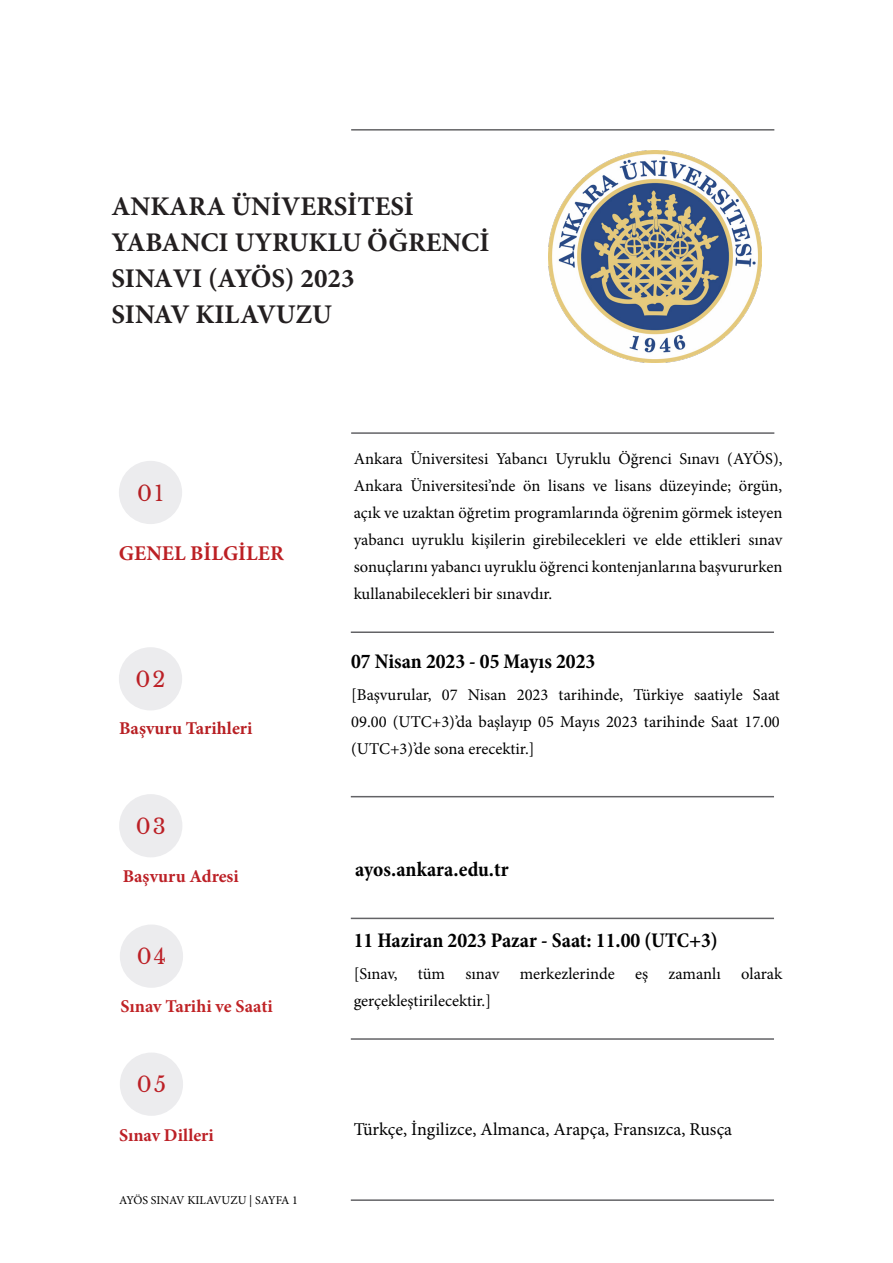
<style>
.page{position:relative;width:893px;height:1263px;background:#fff}
.page>*{position:absolute;margin:0;border:0;box-sizing:border-box;transform-origin:0 0}
.t1{font:700 27px/36px "Minion Pro";color:#231f20}
.t2{font:700 condensed 21px "Minion Pro";color:#000}
.Heading_1_-_left{font:700 21px "Minion Pro";color:#bc2024}
.Heading_1_-_center{font:21px "Libre Baskerville";letter-spacing:.1em;color:#bc2026}
.Heading_1_-_center-2{font:21px "Libre Baskerville";color:#b51f23}
.t3{font:18px "Minion Pro";color:#000}
.Heading_1_-_left-2{font:700 18px "Minion Pro";color:#bc2026}
.Heading_1_-_left-3{font:700 18px "Minion Pro";color:#c02326}
.Heading_1_-_left-4{font:700 18px "Minion Pro";color:#b81f23}
.t4{font:16.5px/27px "Minion Pro";color:#000;text-align:justify}
.Heading_3_-_left{font:12px "Minion Pro";color:#000}
</style>
<div class="page">
<hr style="left:351px;top:432px;width:423px;height:2px;background:#636366">
<hr style="left:351px;top:631px;width:423px;height:2px;background:#636366">
<hr style="left:351px;top:129px;width:423px;height:2px;background:#636366">
<div style="left:119px;top:461px;width:63px;height:63px;background:#ececee;border-radius:50%"></div>
<hr style="left:351px;top:1199px;width:423px;height:2px;background:#636366">
<hr style="left:351px;top:796px;width:423px;height:1px;background:#636366">
<hr style="left:351px;top:918px;width:423px;height:1px;background:#636366">
<hr style="left:351px;top:1038px;width:423px;height:2px;background:#636366">
<div style="left:119px;top:794px;width:63px;height:63px;background:#ececee;border-radius:50%"></div>
<img style="left:548px;top:150px;width:213px;height:213px">
<div style="left:119px;top:647px;width:63px;height:63px;background:#ececee;border-radius:50%"></div>
<div style="left:120px;top:924px;width:63px;height:64px;background:#ececee;border-radius:50%"></div>
<div style="left:120px;top:1052px;width:63px;height:64px;background:#ececee;border-radius:50%"></div>
<p class="t1" style="left:112px;top:188px;width:304px">ANKARA ÜNİVERSİTESİ</p>
<p class="t1" style="left:112px;top:224px;width:380px">YABANCI UYRUKLU ÖĞRENCİ<br>SINAVI (AYÖS) 2023</p>
<p class="t1" style="left:112px;top:296px;width:222px">SINAV KILAVUZU</p>
<p class="Heading_1_-_center-2" style="left:137px;top:480px;width:28px">01</p>
<p class="Heading_1_-_left" style="left:119px;top:539px;width:166px">GENEL BİLGİLER</p>
<p class="Heading_1_-_center" style="left:135px;top:666px;width:32px">02</p>
<p class="Heading_1_-_left-4" style="left:119px;top:716px;width:135px">Başvuru Tarihleri</p>
<p class="Heading_1_-_center" style="left:136px;top:813px;width:32px">03</p>
<p class="Heading_1_-_left-2" style="left:123px;top:863px;width:117px">Başvuru Adresi</p>
<p class="Heading_1_-_center" style="left:137px;top:944px;width:31px">04</p>
<p class="Heading_1_-_left-3" style="left:121px;top:994px;width:154px">Sınav Tarihi ve Saati</p>
<p class="Heading_1_-_center" style="left:137px;top:1072px;width:31px">05</p>
<p class="Heading_1_-_left-2" style="left:119px;top:1122px;width:96px">Sınav Dilleri</p>
<p class="Heading_3_-_left" style="left:119px;top:1192px;width:180px">AYÖS SINAV KILAVUZU | SAYFA 1</p>
<p class="t4" style="left:354px;top:445px;width:430px">Ankara Üniversitesi Yabancı Uyruklu Öğrenci Sınavı (AYÖS), Ankara Üniversitesi’nde ön lisans ve lisans düzeyinde; örgün, açık ve uzaktan öğretim programlarında öğrenim görmek isteyen yabancı uyruklu kişilerin girebilecekleri ve elde ettikleri sınav sonuçlarını yabancı uyruklu öğrenci kontenjanlarına başvururken kullanabilecekleri bir sınavdır.</p>
<p class="t2" style="left:351px;top:647px;width:246px">07 Nisan 2023 - 05 Mayıs 2023</p>
<p class="t4" style="left:351px;top:681px;width:430px">[Başvurular, 07 Nisan 2023 tarihinde, Türkiye saatiyle Saat 09.00 (UTC+3)’da başlayıp 05 Mayıs 2023 tarihinde Saat 17.00 (UTC+3)’de sona erecektir.]</p>
<p class="t2" style="left:355px;top:855px;width:155px">ayos.ankara.edu.tr</p>
<p class="t2" style="left:354px;top:926px;width:366px">11 Haziran 2023 Pazar - Saat: 11.00 (UTC+3)</p>
<p class="t4" style="left:354px;top:960px;width:430px">[Sınav, tüm sınav merkezlerinde eş zamanlı olarak gerçekleştirilecektir.]</p>
<p class="t3" style="left:354px;top:1117px;width:380px">Türkçe, İngilizce, Almanca, Arapça, Fransızca, Rusça</p>
</div>
